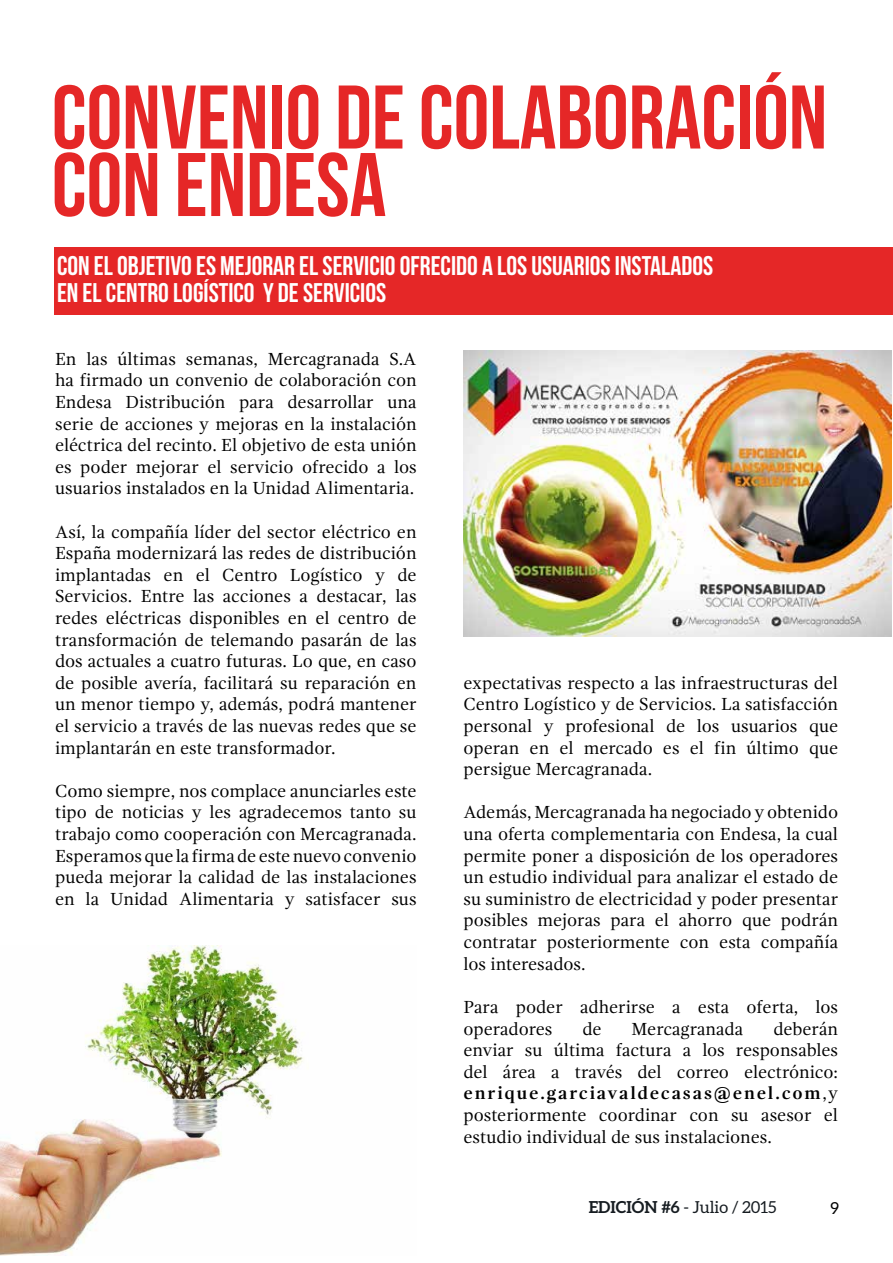
<style>
.page{position:relative;width:893px;height:1263px;background:#fff}
.page>*{position:absolute;margin:0;border:0;box-sizing:border-box;transform-origin:0 0}
.t1{font:90px/67.5px "Bebas Neue";color:#e52727}
.t2{font:27px/27px "Bebas Neue";color:#fff}
.t3{font:18px/21.6px "Gandhi Serif";color:#000;text-align:justify}
.t4{font:16.5px "Aleo";color:#161c21}
.t5{font:16.5px "Aleo";color:#000}
.s1{font-weight:700}
</style>
<div class="page">
<div style="left:54px;top:247px;width:839px;height:67px;background:#e52727"></div>
<img style="left:463px;top:350px;width:429px;height:287px">
<img style="left:0;top:945px;width:304px;height:310px">
<h1 class="t1" style="left:52px;top:83px;width:777px">CONVENIO DE COLABORACIÓN<br>CON ENDESA</h1>
<h2 class="t2" style="left:57px;top:252px;width:658px">CON EL OBJETIVO ES MEJORAR EL SERVICIO OFRECIDO A LOS USUARIOS INSTALADOS<br>EN EL CENTRO LOGÍSTICO Y DE SERVICIOS</h2>
<p class="t3" style="left:55px;top:348px;width:363px">En las últimas semanas, Mercagranada S.A ha firmado un convenio de colaboración con Endesa Distribución para desarrollar una serie de acciones y mejoras en la instalación eléctrica del recinto. El objetivo de esta unión es poder mejorar el servicio ofrecido a los usuarios instalados en la Unidad Alimentaria.</p>
<p class="t3" style="left:55px;top:521px;width:363px">Así, la compañía líder del sector eléctrico en España modernizará las redes de distribución implantadas en el Centro Logístico y de Servicios. Entre las acciones a destacar, las redes eléctricas disponibles en el centro de transformación de telemando pasarán de las dos actuales a cuatro futuras. Lo que, en caso de posible avería, facilitará su reparación en un menor tiempo y, además, podrá mantener el servicio a través de las nuevas redes que se implantarán en este transformador.</p>
<p class="t3" style="left:55px;top:780px;width:363px">Como siempre, nos complace anunciarles este tipo de noticias y les agradecemos tanto su trabajo como cooperación con Mercagranada.<br>Esperamos que la firma de este nuevo convenio pueda mejorar la calidad de las instalaciones en la Unidad Alimentaria y satisfacer sus</p>
<p class="t3" style="left:463px;top:672px;width:376px">expectativas respecto a las infraestructuras del Centro Logístico y de Servicios. La satisfacción personal y profesional de los usuarios que operan en el mercado es el fin último que persigue Mercagranada.</p>
<p class="t3" style="left:463px;top:802px;width:376px">Además, Mercagranada ha negociado y obtenido una oferta complementaria con Endesa, la cual permite poner a disposición de los operadores un estudio individual para analizar el estado de su suministro de electricidad y poder presentar posibles mejoras para el ahorro que podrán contratar posteriormente con esta compañía los interesados.</p>
<p class="t3" style="left:463px;top:996px;width:376px">Para poder adherirse a esta oferta, los operadores</p>
<p class="t3" style="left:463px;top:1018px;width:376px;text-indent:310px">deberán enviar su última factura a los responsables del área a través del correo electrónico: <span class="s1">enrique.garciavaldecasas@enel.com</span>,y posteriormente coordinar con su asesor el estudio individual de sus instalaciones.</p>
<p class="t3" style="left:582px;top:1018px;width:21px">de</p>
<p class="t3" style="left:631px;top:1018px;width:113px">Mercagranada</p>
<p class="t4" style="left:589px;top:1198px;width:189px"><span class="s1">EDICIÓN #6</span> - Julio / 2015</p>
<p class="t5" style="left:830px;top:1199px;width:10px">9</p>
</div>
